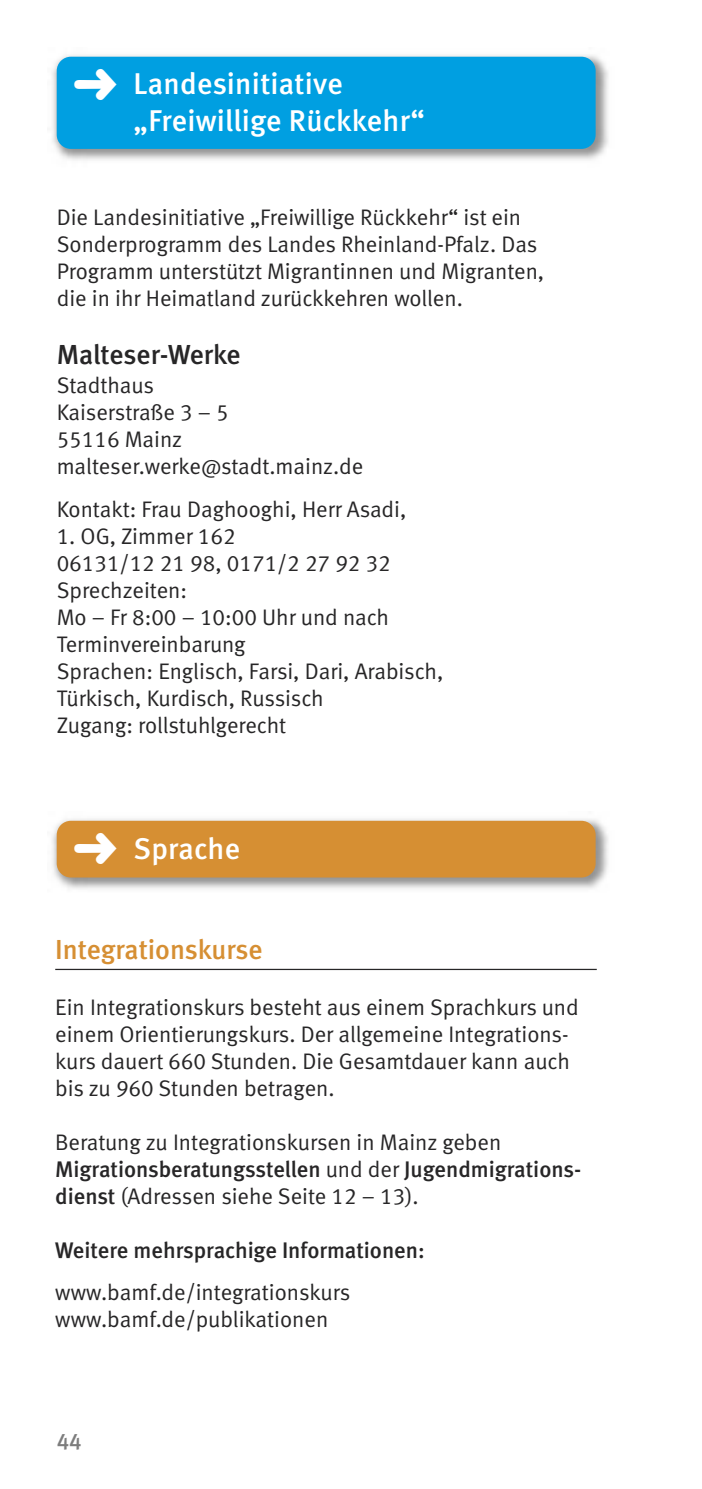
<style>
.page{position:relative;width:702px;height:1489px;background:#fff}
.page>*{position:absolute;margin:0;border:0;box-sizing:border-box;transform-origin:0 0}
.t1{font:500 30px/36px "Meta";letter-spacing:.01em;color:#fff}
.t2{font:27.5px "Meta Medium LF";color:#d68f33}
.t3{font:27.5px "Meta Medium LF";color:#272627}
.t4{font:22.5px/27px "Meta Normal LF";color:#272627}
.t5{font:22.5px "Meta Medium LF";color:#272627}
.t6{font:22.5px "Meta Medium LF";color:#7d7d7d}
.s1{font-family:"Meta Normal LF"}
.s2{font-family:"Meta Medium LF"}
</style>
<div class="page">
<img style="left:52px;top:55px;width:556px;height:105px">
<div style="left:57px;top:57px;width:538px;height:92px;background:#009fe1;border-radius:14px"></div>
<img style="left:52px;top:819px;width:556px;height:70px">
<div style="left:57px;top:820px;width:538px;height:57px;background:#d68f33;border-radius:14px"></div>
<hr style="left:55px;top:968px;width:541px;height:2px;background:#272627">
<h1 class="t1" style="left:134px;top:69px;width:293px;text-indent:-60px">➜ Landesinitiative „Freiwillige Rückkehr“</h1>
<p class="t4" style="left:57px;top:206px;width:489px">Die Landesinitiative „Freiwillige Rückkehr“ ist ein Sonderprogramm des Landes Rheinland-Pfalz. Das Programm unterstützt Migrantinnen und Migranten, die in ihr Heimatland zurückkehren wollen.</p>
<p class="t3" style="left:57px;top:345px;width:185px">Malteser-Werke</p>
<p class="t4" style="left:57px;top:374px;width:308px">Stadthaus<br>Kaiserstraße 3 – 5<br>55116 Mainz malteser.werke@stadt.mainz.de</p>
<p class="t4" style="left:57px;top:497px;width:351px">Kontakt: Frau Daghooghi, Herr Asadi,</p>
<p class="t4" style="left:57px;top:524px;width:388px">1. OG, Zimmer 162<br>06131/12 21 98, 0171/2 27 92 32<br>Sprechzeiten:<br>Mo – Fr 8:00 – 10:00 Uhr und nach<br>Terminvereinbarung<br>Sprachen: Englisch, Farsi, Dari, Arabisch,<br>Türkisch, Kurdisch, Russisch<br>Zugang: rollstuhlgerecht</p>
<h1 class="t1" style="left:73px;top:833px;width:168px">➜ Sprache</h1>
<p class="t2" style="left:55px;top:939px;width:209px">Integrationskurse</p>
<p class="t4" style="left:55px;top:995px;width:525px">Ein Integrationskurs besteht aus einem Sprachkurs und einem Orientierungskurs. Der allgemeine Integrations&shy;kurs dauert 660 Stunden. Die Gesamtdauer kann auch bis zu 960 Stunden betragen.</p>
<p class="t4" style="left:55px;top:1130px;width:447px">Beratung zu Integrationskursen in Mainz geben</p>
<p class="t5" style="left:55px;top:1161px;width:527px">Migrationsberatungsstellen <span class="s1">und der</span> Jugendmigrations-</p>
<p class="t4" style="left:55px;top:1184px;width:365px"><span class="s2">dienst</span> (Adressen siehe Seite 12 – 13).</p>
<p class="t5" style="left:55px;top:1242px;width:371px">Weitere mehrsprachige Informationen:</p>
<p class="t4" style="left:55px;top:1280px;width:296px">www.bamf.de/integrationskurs www.bamf.de/publikationen</p>
<p class="t6" style="left:57px;top:1432px;width:27px">44</p>
</div>
